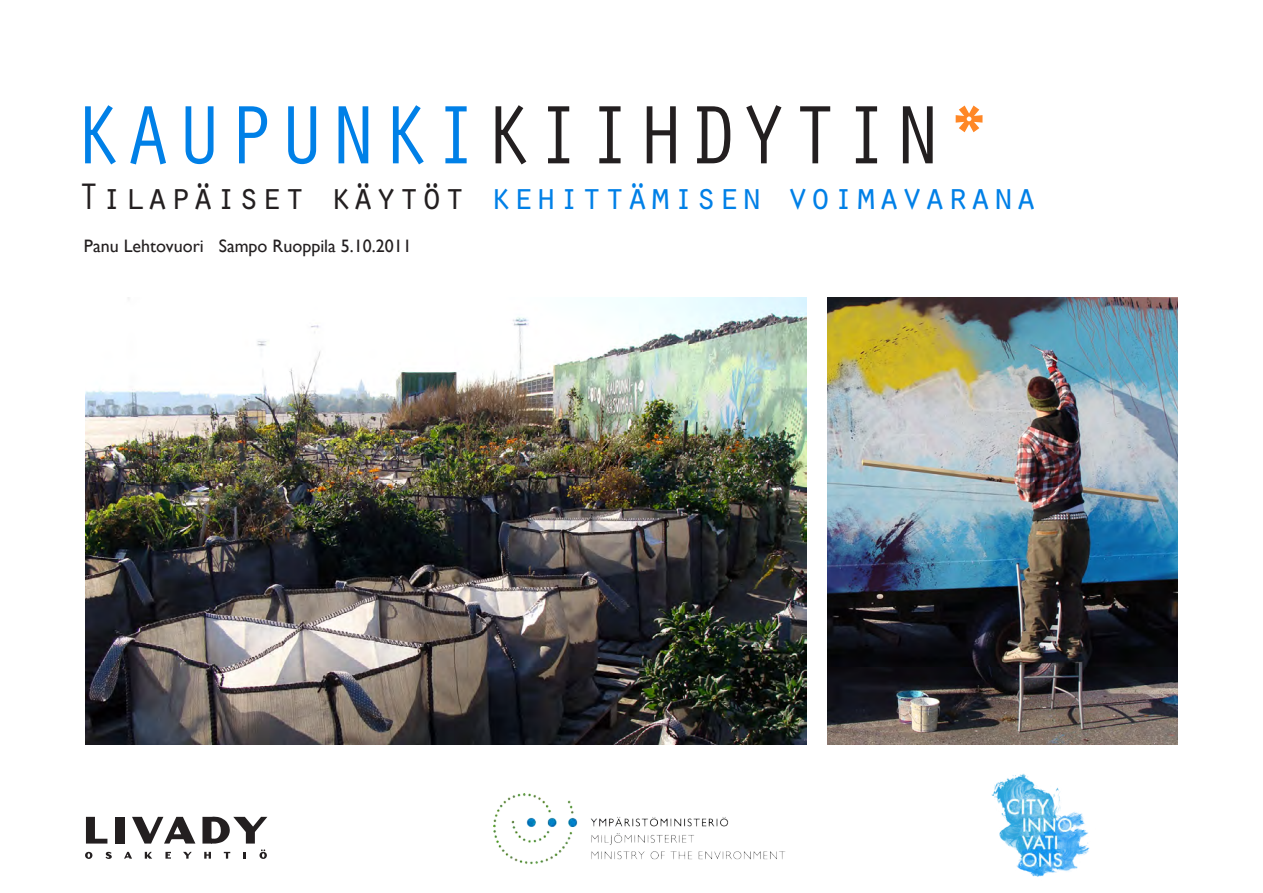
<style>
.page{position:relative;width:1263px;height:893px;background:#fff}
.page>*{position:absolute;margin:0;border:0;box-sizing:border-box;transform-origin:0 0}
.t1{font:85.5px "Orator Std";color:#231f20}
.t2{font:38.1px "Orator Std";color:#0080e7}
.t3{font:18px "Gill Sans";color:#231f20}
.s1{color:#0080e7}
.s2{color:#ff8726}
.s3{color:#231f20}
</style>
<div class="page">
<svg style="left:224px;top:852px;width:6px;height:7px"></svg>
<svg style="left:204px;top:852px;width:7px;height:7px"></svg>
<svg style="left:165px;top:852px;width:6px;height:7px"></svg>
<svg style="left:145px;top:852px;width:7px;height:7px"></svg>
<svg style="left:106px;top:852px;width:6px;height:7px"></svg>
<svg style="left:85px;top:852px;width:8px;height:7px"></svg>
<svg style="left:86px;top:817px;width:21px;height:26px"></svg>
<div style="left:116px;top:817px;width:9px;height:26px;background:#231f20"></div>
<svg style="left:132px;top:817px;width:63px;height:26px"></svg>
<svg style="left:202px;top:816px;width:65px;height:27px"></svg>
<svg style="left:259px;top:849px;width:8px;height:10px"></svg>
<svg style="left:243px;top:852px;width:3px;height:7px"></svg>
<svg style="left:183px;top:852px;width:9px;height:7px"></svg>
<svg style="left:124px;top:852px;width:8px;height:7px"></svg>
<img style="left:493px;top:794px;width:293px;height:71px">
<img style="left:991px;top:773px;width:99px;height:104px">
<img style="left:85px;top:298px;width:721px;height:446px">
<img style="left:828px;top:298px;width:350px;height:446px">
<p class="t1" style="left:71px;top:74px;width:925px"><span class="s1">KAUPUNKI</span>KIIHDYTIN<span class="s2">*</span></p>
<p class="t2" style="left:78px;top:169px;width:962px"><span class="s3">Tilapäiset käytöt</span> kehittämisen voimavarana</p>
<p class="t3" style="left:84px;top:235px;width:329px">Panu Lehtovuori Sampo Ruoppila 5.10.2011</p>
</div>
